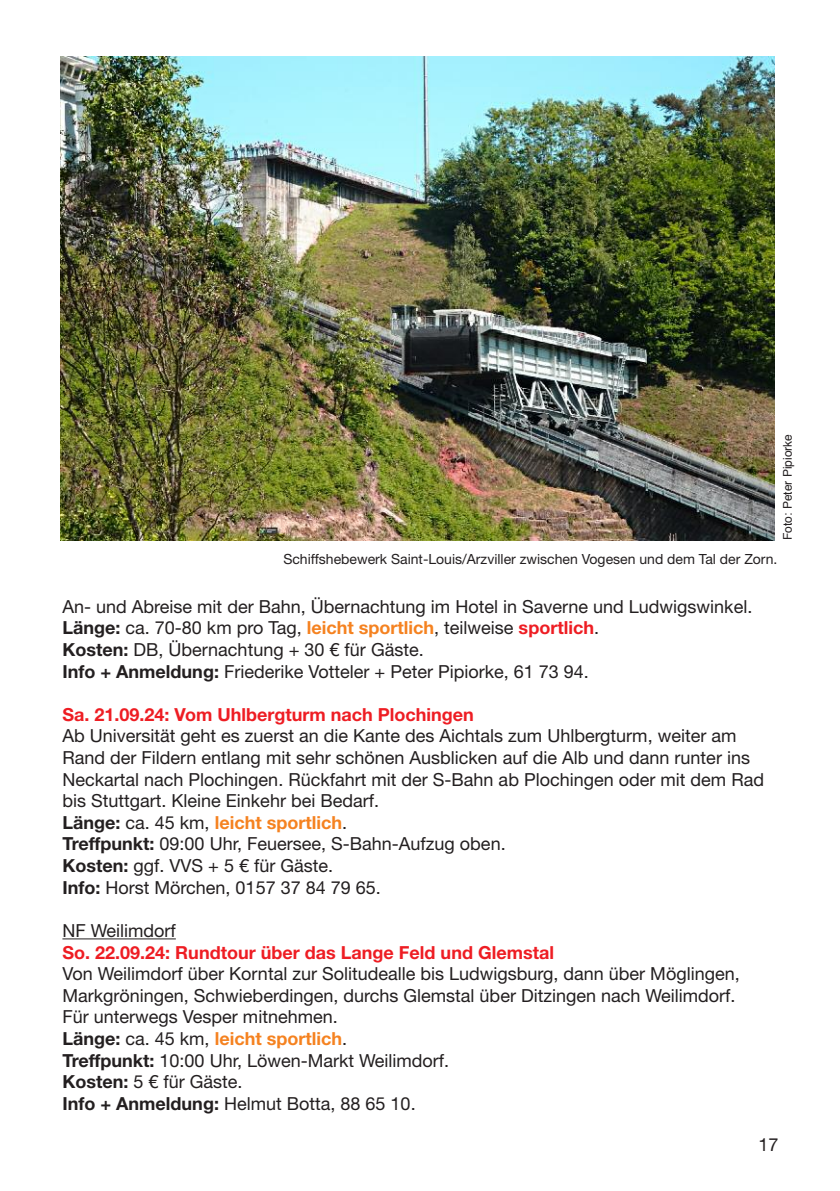
<style>
.page{position:relative;width:840px;height:1191px;background:#fff}
.page>*{position:absolute;margin:0;border:0;box-sizing:border-box;transform-origin:0 0}
.t1{font:18px/21.6px "Helvetica Neue LT";color:#231f20}
.t2{font:700 18px "Helvetica Neue LT";color:#ee1d23}
.t3{font:14px "Helvetica Neue LT";color:#231f20}
.t4{font:12px "Helvetica";color:#231f20}
.s1{font-weight:700}
.s2{font-weight:700;color:#f58220}
.s3{font-weight:700;color:#ee1d23}
</style>
<div class="page">
<hr style="left:62px;top:938px;width:114px;height:1px;background:#231f20">
<img style="left:60px;top:57px;width:714px;height:484px">
<p class="t4" style="left:782px;top:540px;width:108px;rotate:-90deg">Foto: Peter Pipiorke</p>
<p class="t3" style="left:283px;top:554px;width:495px">Schiffshebewerk Saint-Louis/Arzviller zwischen Vogesen und dem Tal der Zorn.</p>
<p class="t1" style="left:62px;top:597px;width:691px">An- und Abreise mit der Bahn, Übernachtung im Hotel in Saverne und Ludwigswinkel.<br><span class="s1">Länge:</span> ca. 70-80 km pro Tag, <span class="s2">leicht sportlich</span>, teilweise <span class="s3">sportlich</span>.<br><span class="s1">Kosten:</span> DB, Übernachtung + 30 € für Gäste.<br><span class="s1">Info + Anmeldung:</span> Friederike Votteler + Peter Pipiorke, 61 73 94.</p>
<p class="t2" style="left:62px;top:708px;width:413px">Sa. 21.09.24: Vom Uhlbergturm nach Plochingen</p>
<p class="t1" style="left:62px;top:727px;width:702px">Ab Universität geht es zuerst an die Kante des Aichtals zum Uhlbergturm, weiter am Rand der Fildern entlang mit sehr schönen Ausblicken auf die Alb und dann runter ins Neckartal nach Plochingen. Rückfahrt mit der S-Bahn ab Plochingen oder mit dem Rad bis Stuttgart. Kleine Einkehr bei Bedarf.<br><span class="s1">Länge:</span> ca. 45 km, <span class="s2">leicht sportlich</span>.<br><span class="s1">Treffpunkt:</span> 09:00 Uhr, Feuersee, S-Bahn-Aufzug oben.<br><span class="s1">Kosten:</span> ggf. VVS + 5 € für Gäste.<br><span class="s1">Info:</span> Horst Mörchen, 0157 37 84 79 65.</p>
<p class="t1" style="left:62px;top:921px;width:115px">NF Weilimdorf</p>
<p class="t2" style="left:62px;top:945px;width:493px">So. 22.09.24: Rundtour über das Lange Feld und Glemstal</p>
<p class="t1" style="left:62px;top:964px;width:678px">Von Weilimdorf über Korntal zur Solitudealle bis Ludwigsburg, dann über Möglingen, Markgröningen, Schwieberdingen, durchs Glemstal über Ditzingen nach Weilimdorf.<br>Für unterwegs Vesper mitnehmen.<br><span class="s1">Länge:</span> ca. 45 km, <span class="s2">leicht sportlich</span>.<br><span class="s1">Treffpunkt:</span> 10:00 Uhr, Löwen-Markt Weilimdorf.<br><span class="s1">Kosten:</span> 5 € für Gäste.<br><span class="s1">Info + Anmeldung:</span> Helmut Botta, 88 65 10.</p>
<p class="t1" style="left:758px;top:1135px;width:22px">17</p>
</div>
